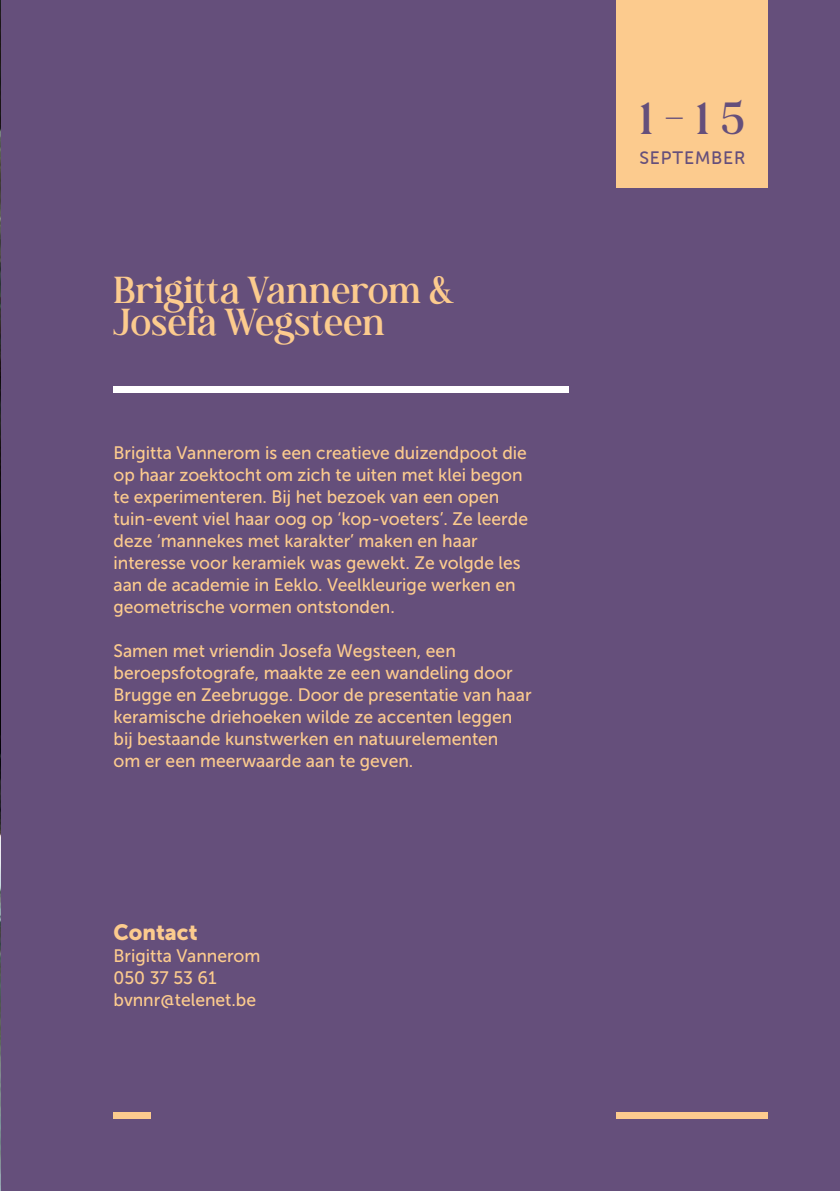
<style>
.page{position:relative;width:840px;height:1191px;background:#fff}
.page>*{position:absolute;margin:0;border:0;box-sizing:border-box;transform-origin:0 0}
.t1{font:36px "Andine";color:#654f7b}
.t2{font:30px/32px "Andine";letter-spacing:-.005em;color:#fccb8e}
.t3{font:22px "Museo Sans 900";color:#fccb8e}
.t4{font:18px/22px "Museo Sans 500";color:#fccb8e}
.t5{font:18px "Museo Sans Rounded 500";letter-spacing:.05em;color:#654f7b}
</style>
<div class="page">
<div style="left:0;top:0;width:839px;height:1191px;background:#654f7b"></div>
<div style="left:615px;top:1112px;width:152px;height:7px;background:#fccb8e"></div>
<div style="left:113px;top:1112px;width:38px;height:7px;background:#fccb8e"></div>
<div style="left:113px;top:386px;width:455px;height:7px;background:#fff"></div>
<img style="left:0;top:0;width:1px;height:1191px">
<div style="left:616px;top:0;width:151px;height:187px;background:#fccb8e"></div>
<h2 class="t2" style="left:113px;top:273px;width:342px">Brigitta Vannerom &amp;<br>Josefa Wegsteen</h2>
<p class="t4" style="left:113px;top:441px;width:416px">Brigitta Vannerom is een creatieve duizendpoot die op haar zoektocht om zich te uiten met klei begon te experimenteren. Bij het bezoek van een open tuin-event viel haar oog op ‘kop-voeters’. Ze leerde deze ‘mannekes met karakter’ maken en haar interesse voor keramiek was gewekt. Ze volgde les aan de academie in Eeklo. Veelkleurige werken en geometrische vormen ontstonden.</p>
<p class="t4" style="left:113px;top:639px;width:419px">Samen met vriendin Josefa Wegsteen, een beroepsfotografe, maakte ze een wandeling door Brugge en Zeebrugge. Door de presentatie van haar keramische driehoeken wilde ze accenten leggen bij bestaande kunstwerken en natuurelementen<br>om er een meerwaarde aan te geven.</p>
<p class="t3" style="left:113px;top:920px;width:85px">Contact</p>
<p class="t4" style="left:113px;top:945px;width:148px">Brigitta Vannerom<br>050 37 53 61 bvnnr@telenet.be</p>
<h1 class="t1" style="left:639px;top:88px;width:107px">1-15</h1>
<p class="t5" style="left:639px;top:148px;width:107px">SEPTEMBER</p>
</div>
